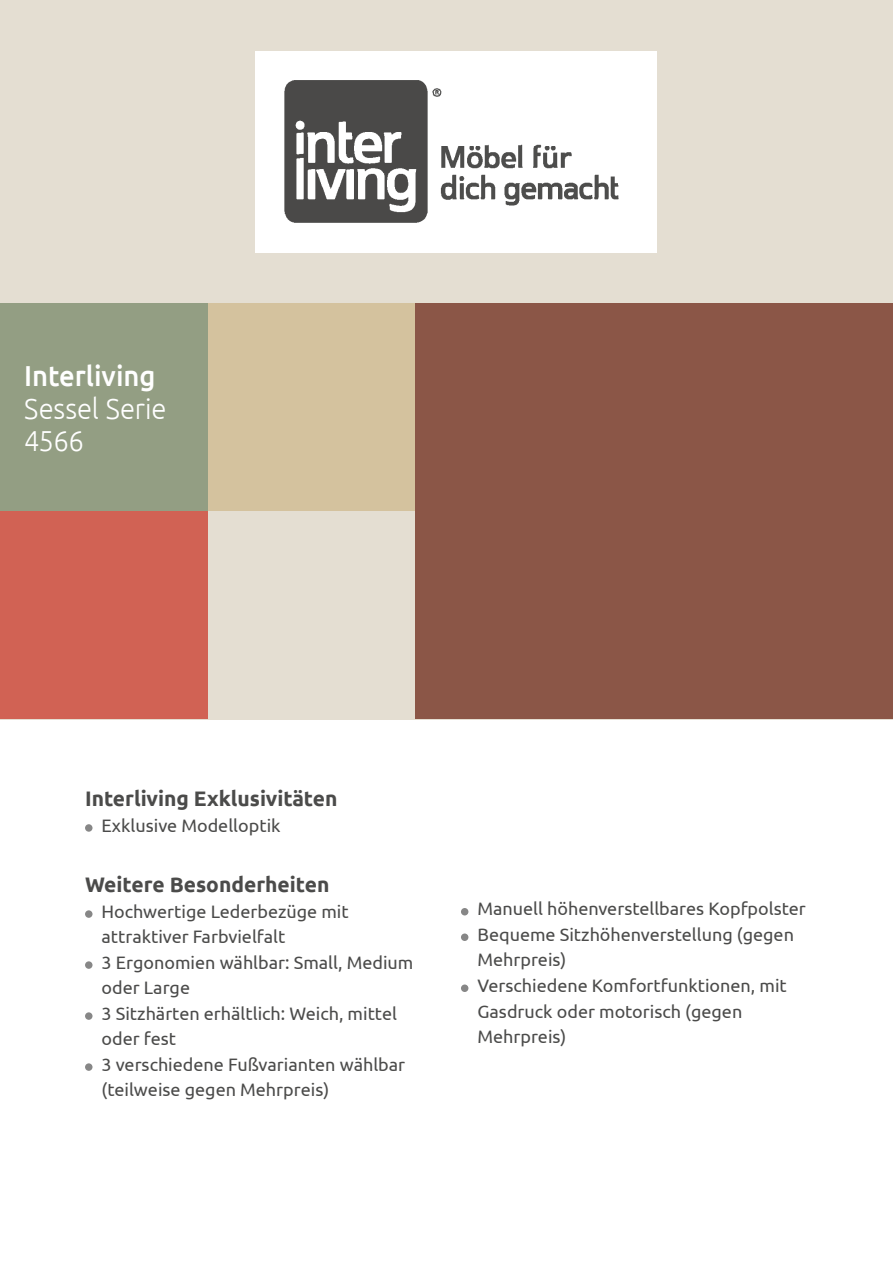
<style>
.page{position:relative;width:893px;height:1263px;background:#fff}
.page>*{position:absolute;margin:0;border:0;box-sizing:border-box;transform-origin:0 0}
.t1{font:300 28.8px/32.7px "Ubuntu";letter-spacing:-.005em;color:#fff;scale:.95 1}
.t2{font:500 28.8px "Ubuntu";letter-spacing:-.005em;color:#fff;scale:.95 1}
.t3{font:700 21px "Ubuntu";color:#4b4b4a}
.t4{font:18px/25.5px "Ubuntu";color:#4b4b4a}
</style>
<div class="page">
<div style="left:0;top:0;width:893px;height:719px;background:#e4ded2"></div>
<img style="left:256px;top:51px;width:401px;height:201px">
<div style="left:85px;top:910px;width:8px;height:8px;background:#878787;border-radius:50%"></div>
<div style="left:85px;top:961px;width:8px;height:8px;background:#878787;border-radius:50%"></div>
<div style="left:85px;top:1012px;width:8px;height:8px;background:#878787;border-radius:50%"></div>
<div style="left:85px;top:1063px;width:8px;height:8px;background:#878787;border-radius:50%"></div>
<div style="left:461px;top:908px;width:7px;height:7px;background:#878787;border-radius:50%"></div>
<div style="left:461px;top:933px;width:7px;height:8px;background:#878787;border-radius:50%"></div>
<div style="left:461px;top:984px;width:7px;height:8px;background:#878787;border-radius:50%"></div>
<div style="left:85px;top:824px;width:8px;height:8px;background:#878787;border-radius:50%"></div>
<div style="left:208px;top:303px;width:208px;height:208px;background:#d4c29e"></div>
<div style="left:416px;top:303px;width:477px;height:416px;background:#8b5647"></div>
<div style="left:0;top:511px;width:208px;height:208px;background:#d16254"></div>
<div style="left:0;top:303px;width:208px;height:208px;background:#939e83"></div>
<p class="t2" style="left:24px;top:357px;width:140px">Interliving</p>
<p class="t1" style="left:24px;top:391px;width:151px">Sessel Serie<br>4566</p>
<p class="t3" style="left:85px;top:786px;width:254px">Interliving Exklusivitäten</p>
<p class="t4" style="left:102px;top:812px;width:181px">Exklusive Modelloptik</p>
<p class="t3" style="left:85px;top:872px;width:246px">Weitere Besonderheiten</p>
<p class="t4" style="left:102px;top:898px;width:249px">Hochwertige Lederbezüge mit</p>
<p class="t4" style="left:102px;top:923px;width:185px">attraktiver Farbvielfalt</p>
<p class="t4" style="left:102px;top:949px;width:313px">3 Ergonomien wählbar: Small, Medium oder Large</p>
<p class="t4" style="left:102px;top:1000px;width:297px">3 Sitzhärten erhältlich: Weich, mittel oder fest</p>
<p class="t4" style="left:102px;top:1051px;width:305px">3 verschiedene Fußvarianten wählbar (teilweise gegen Mehrpreis)</p>
<p class="t4" style="left:477px;top:896px;width:330px">Manuell höhenverstellbares Kopfpolster</p>
<p class="t4" style="left:477px;top:921px;width:318px">Bequeme Sitzhöhenverstellung (gegen</p>
<p class="t4" style="left:477px;top:947px;width:90px">Mehrpreis)</p>
<p class="t4" style="left:477px;top:972px;width:311px">Verschiedene Komfortfunktionen, mit</p>
<p class="t4" style="left:477px;top:998px;width:266px">Gasdruck oder motorisch (gegen</p>
<p class="t4" style="left:477px;top:1023px;width:90px">Mehrpreis)</p>
</div>
